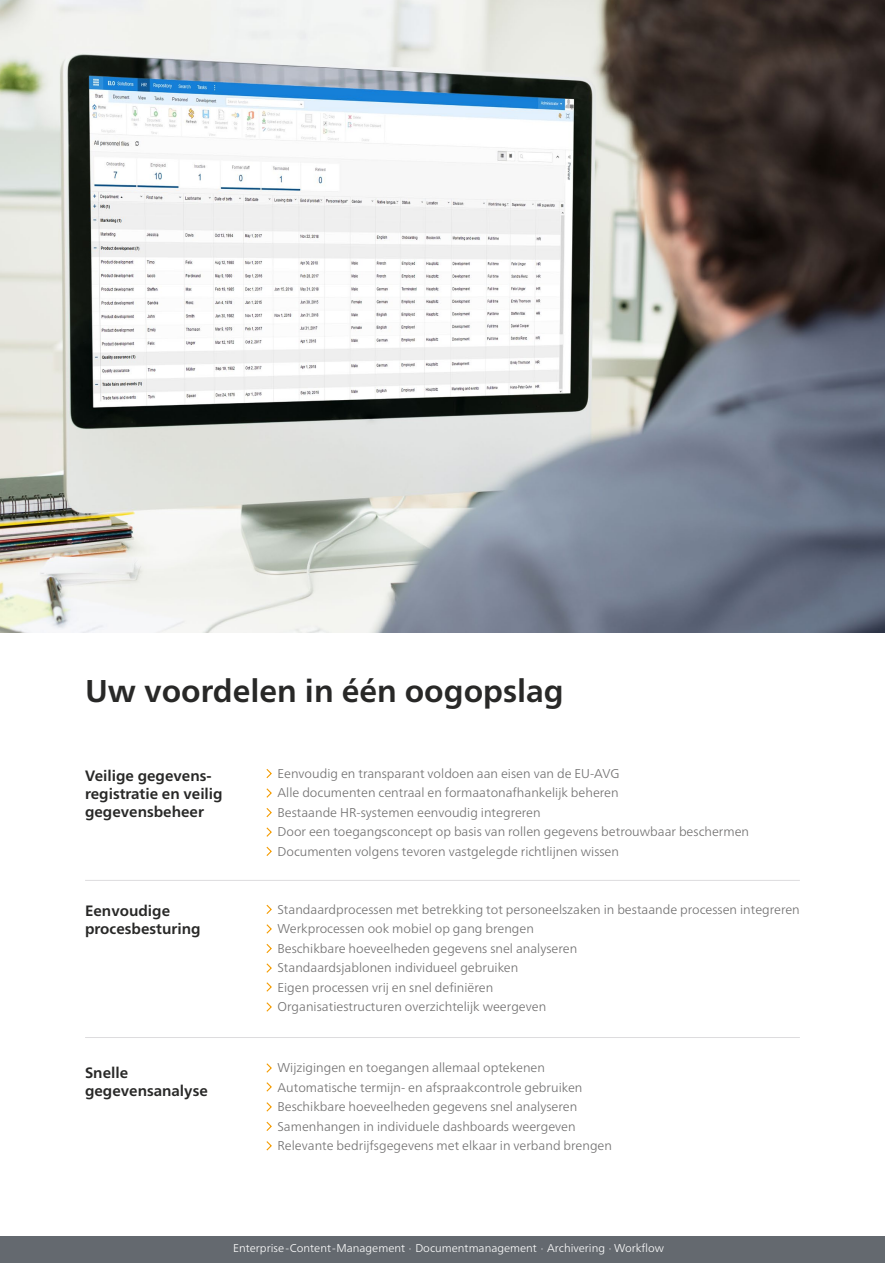
<style>
.page{position:relative;width:885px;height:1263px;background:#fff}
.page>*{position:absolute;margin:0;border:0;box-sizing:border-box;transform-origin:0 0}
.t1{font:700 31.5px "Frutiger Neue LTW1 G";color:#282827}
.t2{font:700 15px/18px "Frutiger Neue LTW1 G";color:#282827}
.t3{font:300 12.75px/19.5px "Frutiger Neue LTW1 G";color:#706f6f}
.t4{font:300 11.25px "Frutiger Neue LTW1 G";color:#fff}
</style>
<div class="page">
<img style="left:0;top:0;width:884px;height:633px">
<div style="left:0;top:1236px;width:884px;height:27px;background:#64696f"></div>
<hr style="left:884px;top:317px;width:1px;height:316px;background:#64696f">
<hr style="left:85px;top:880px;width:714px;height:1px;background:#dddcde">
<hr style="left:85px;top:1037px;width:714px;height:1px;background:#dddcde">
<svg style="left:266px;top:982px;width:6px;height:10px"></svg>
<svg style="left:266px;top:1002px;width:6px;height:10px"></svg>
<svg style="left:266px;top:1063px;width:6px;height:10px"></svg>
<svg style="left:266px;top:1082px;width:6px;height:10px"></svg>
<svg style="left:266px;top:1102px;width:6px;height:10px"></svg>
<svg style="left:266px;top:1121px;width:6px;height:10px"></svg>
<svg style="left:266px;top:1141px;width:6px;height:10px"></svg>
<svg style="left:266px;top:963px;width:6px;height:10px"></svg>
<svg style="left:266px;top:944px;width:6px;height:9px"></svg>
<svg style="left:266px;top:924px;width:6px;height:10px"></svg>
<svg style="left:266px;top:904px;width:6px;height:10px"></svg>
<svg style="left:266px;top:846px;width:6px;height:10px"></svg>
<svg style="left:266px;top:827px;width:6px;height:10px"></svg>
<svg style="left:266px;top:808px;width:6px;height:10px"></svg>
<svg style="left:266px;top:788px;width:6px;height:10px"></svg>
<svg style="left:266px;top:769px;width:6px;height:9px"></svg>
<h1 class="t1" style="left:85px;top:672px;width:480px">Uw voordelen in één oogopslag</h1>
<p class="t2" style="left:85px;top:766px;width:139px">Veilige gegevens&shy;registratie en veilig gegevensbeheer</p>
<p class="t3" style="left:277px;top:764px;width:473px">Eenvoudig en transparant voldoen aan eisen van de EU-AVG<br>Alle documenten centraal en formaatonafhankelijk beheren<br>Bestaande HR-systemen eenvoudig integreren<br>Door een toegangsconcept op basis van rollen gegevens betrouwbaar beschermen Documenten volgens tevoren vastgelegde richtlijnen wissen</p>
<p class="t2" style="left:85px;top:902px;width:117px">Eenvoudige procesbesturing</p>
<p class="t3" style="left:277px;top:899px;width:524px">Standaardprocessen met betrekking tot personeelszaken in bestaande processen integreren Werkprocessen ook mobiel op gang brengen<br>Beschikbare hoeveelheden gegevens snel analyseren<br>Standaardsjablonen individueel gebruiken<br>Eigen processen vrij en snel definiëren<br>Organisatiestructuren overzichtelijk weergeven</p>
<p class="t2" style="left:85px;top:1064px;width:124px">Snelle gegevensanalyse</p>
<p class="t3" style="left:277px;top:1058px;width:336px">Wijzigingen en toegangen allemaal optekenen Automatische termijn- en afspraakcontrole gebruiken Beschikbare hoeveelheden gegevens snel analyseren Samenhangen in individuele dashboards weergeven Relevante bedrijfsgegevens met elkaar in verband brengen</p>
<p class="t4" style="left:233px;top:1241px;width:432px">Enterprise -Content-Management · Documentmanagement · Archivering · Workflow</p>
</div>
